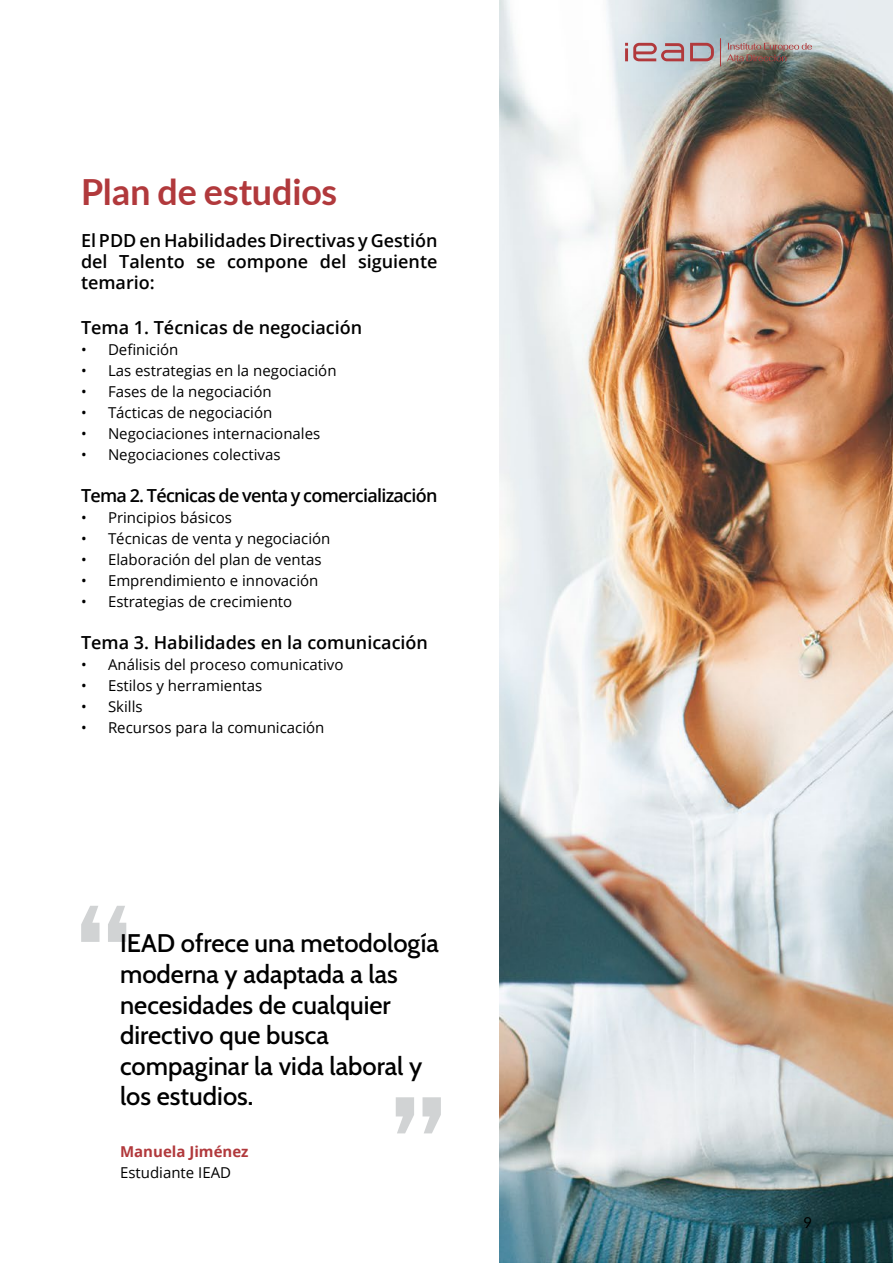
<style>
.page{position:relative;width:893px;height:1263px;background:#fff}
.page>*{position:absolute;margin:0;border:0;box-sizing:border-box;transform-origin:0 0}
.t1{font:141px "Cabin";color:#d1d3d4}
.t2{font:700 36px "Lato";letter-spacing:-.01em;color:#b1393c}
.t3{font:25.5px/30.6px "Cabin";color:#000}
.t4{font:600 18px/21px "Open Sans";color:#000;text-align:justify}
.t5{font:600 18px "Open Sans";letter-spacing:-.04em;color:#000}
.t6{font:15px "Open Sans";color:#000}
.t7{font:700 15px "Open Sans";color:#b1393c}
.t8{font:15px "Lato";color:#000}
</style>
<div class="page">
<img style="left:500px;top:0;width:393px;height:1263px">
<img style="left:625px;top:38px;width:187px;height:28px">
<h2 class="t2" style="left:81px;top:171px;width:258px">Plan de estudios</h2>
<p class="t4" style="left:81px;top:229px;width:358px">El PDD en Habilidades Directivas y Gestión del Talento se compone del siguiente temario:</p>
<p class="t4" style="left:81px;top:316px;width:283px">Tema 1. Técnicas de negociación</p>
<p class="t6" style="left:81px;top:339px;width:99px">• Definición</p>
<p class="t6" style="left:81px;top:360px;width:257px">• Las estrategias en la negociación</p>
<p class="t6" style="left:81px;top:381px;width:192px">• Fases de la negociación</p>
<p class="t6" style="left:81px;top:402px;width:193px">• Tácticas de negociación</p>
<p class="t6" style="left:81px;top:423px;width:241px">• Negociaciones internacionales</p>
<p class="t6" style="left:81px;top:444px;width:201px">• Negociaciones colectivas</p>
<p class="t5" style="left:81px;top:483px;width:358px">Tema 2. Técnicas de venta y comercialización</p>
<p class="t6" style="left:81px;top:507px;width:153px">• Principios básicos</p>
<p class="t6" style="left:81px;top:528px;width:251px">• Técnicas de venta y negociación</p>
<p class="t6" style="left:81px;top:549px;width:242px">• Elaboración del plan de ventas</p>
<p class="t6" style="left:81px;top:570px;width:239px">• Emprendimiento e innovación</p>
<p class="t6" style="left:81px;top:591px;width:213px">• Estrategias de crecimiento</p>
<p class="t4" style="left:81px;top:631px;width:349px">Tema 3. Habilidades en la comunicación</p>
<p class="t6" style="left:81px;top:654px;width:264px">• Análisis del proceso comunicativo</p>
<p class="t6" style="left:81px;top:675px;width:183px">• Estilos y herramientas</p>
<p class="t6" style="left:81px;top:696px;width:63px">• Skills</p>
<p class="t6" style="left:81px;top:717px;width:245px">• Recursos para la comunicación</p>
<h1 class="t1" style="left:74px;top:846px;width:61px">“</h1>
<h3 class="t3" style="left:120px;top:926px;width:320px">IEAD ofrece una metodología moderna y adaptada a las necesidades de cualquier directivo que busca compaginar la vida laboral y los estudios.</h3>
<p class="t7" style="left:120px;top:1141px;width:130px">Manuela Jiménez</p>
<p class="t6" style="left:120px;top:1162px;width:113px">Estudiante IEAD</p>
<h1 class="t1" style="left:448px;top:1193px;width:61px;rotate:-180deg">“</h1>
<p class="t8" style="left:803px;top:1214px;width:10px">9</p>
</div>
